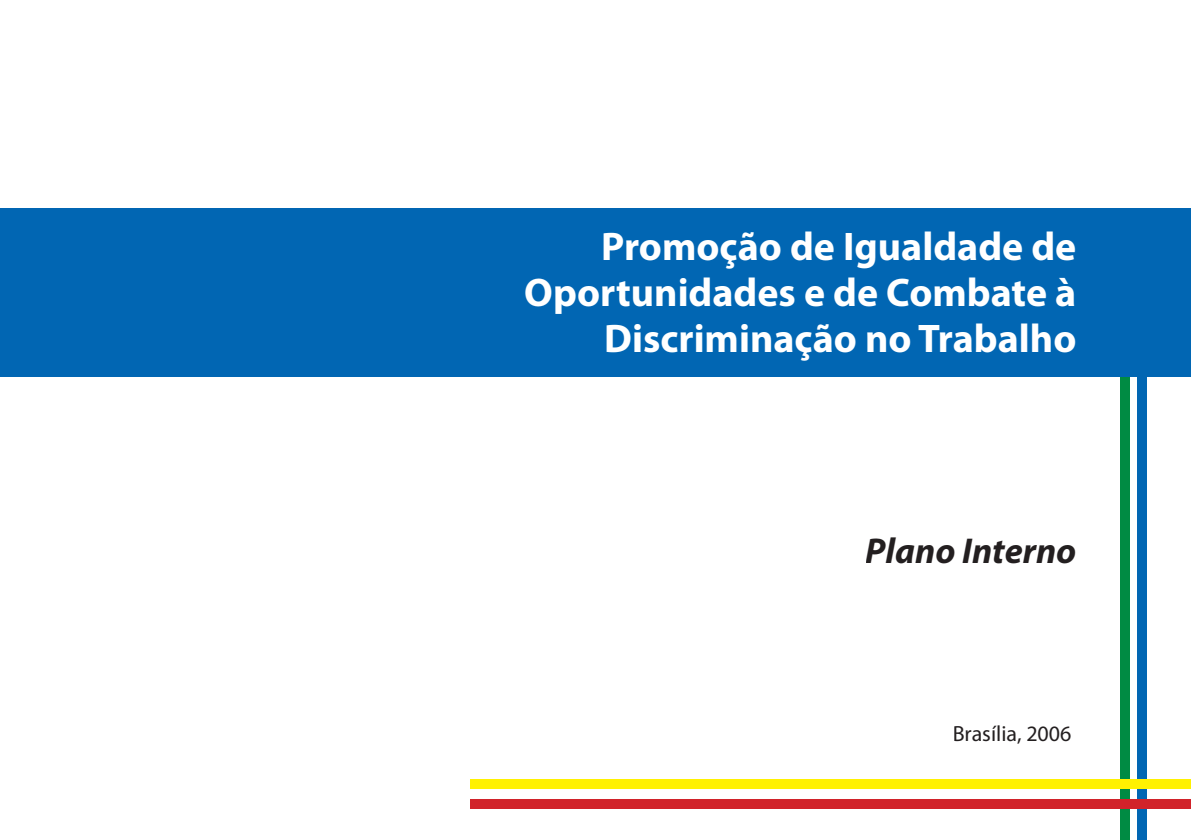
<style>
.page{position:relative;width:1191px;height:840px;background:#fff}
.page>*{position:absolute;margin:0;border:0;box-sizing:border-box;transform-origin:0 0}
.t1{font:700 40px/46px "Myriad Pro";color:#fff;text-align:right}
.t2{font:italic 700 36px "Myriad Pro";color:#231f20}
.t3{font:22px "Myriad Pro";color:#231f20}
</style>
<div class="page">
<div style="left:1137px;top:335px;width:10px;height:504px;background:#0166b3"></div>
<div style="left:1120px;top:334px;width:10px;height:505px;background:#008b43"></div>
<div style="left:470px;top:779px;width:721px;height:9px;background:#fff101"></div>
<div style="left:471px;top:798px;width:720px;height:9px;background:#d1232a"></div>
<div style="left:0;top:208px;width:1191px;height:169px;background:#0166b3"></div>
<p class="t1" style="left:524px;top:223px;width:553px">Promoção de Igualdade de<br>Oportunidades e de Combate à<br>Discriminação no Trabalho</p>
<p class="t2" style="left:865px;top:530px;width:213px">Plano Interno</p>
<p class="t3" style="left:952px;top:721px;width:120px">Brasília, 2006</p>
</div>
